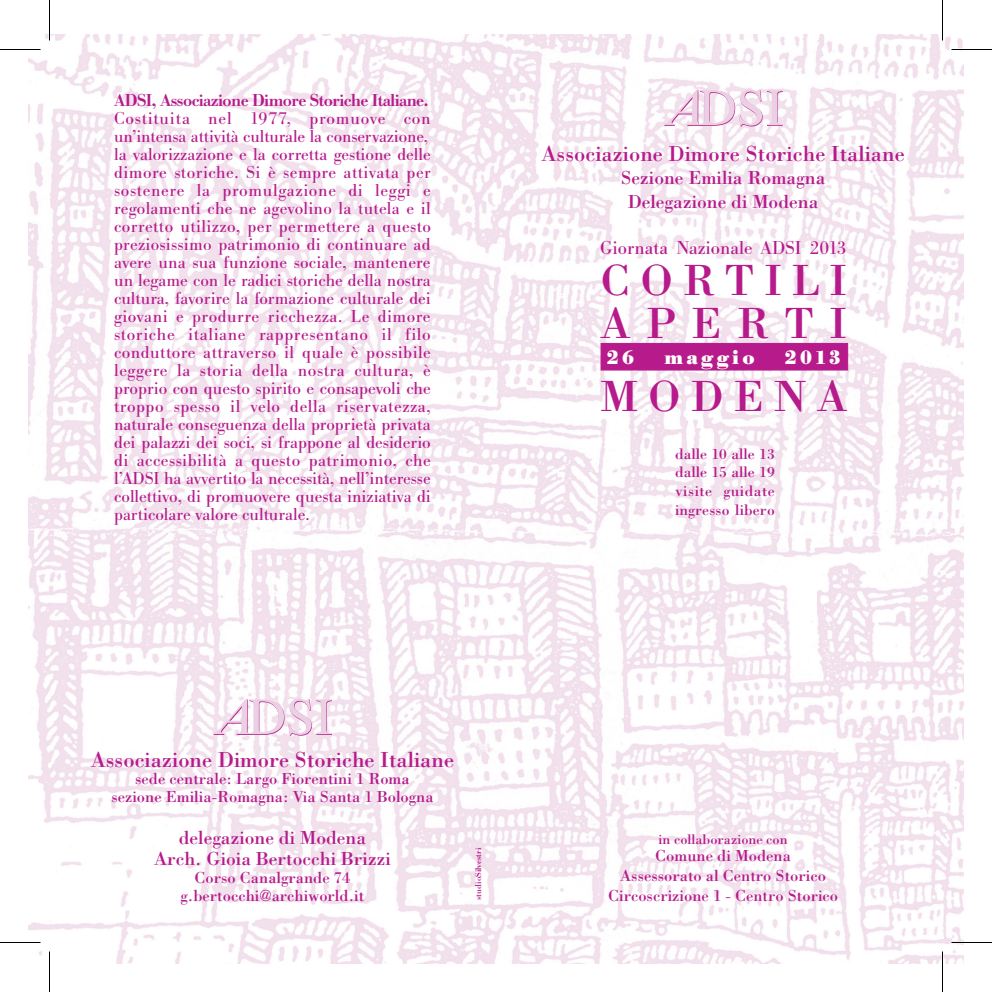
<style>
.page{position:relative;width:992px;height:992px;background:#fff}
.page>*{position:absolute;margin:0;border:0;box-sizing:border-box;transform-origin:0 0}
.t1{font:45px/43.2px "Bodoni";letter-spacing:.23em;color:#b61a8b}
.t2{font:22.5px "Bodoni";color:#b61a8b}
.t3{font:700 20.1px "Bodoni Antiqua T";letter-spacing:.165em;color:#fff}
.t4{font:19.5px/21.5px "Bodoni";color:#b61a8b;text-align:center}
.t5{font:19.5px "Bodoni Antiqua T";color:#b61a8b}
.t6{font:18px/18px "Bodoni Antiqua T";letter-spacing:.01em;color:#b61a8b}
.t7{font:600 18px "Bodoni Antiqua T";letter-spacing:-.03em;color:#b61a8b}
.t8{font:16.5px/18.1px "Bodoni";color:#b61a8b;text-align:center}
.t9{font:15.6px/18.8px "Bodoni";letter-spacing:.005em;color:#b61a8b;text-align:justify}
.t10{font:14.25px "Bodoni";color:#b61a8b}
.t11{font:600 8.7px "Bodoni Antiqua T";color:#b61a8b}
.s1{font-family:"Bodoni";font-weight:400}
</style>
<div class="page">
<img style="left:28px;top:34px;width:935px;height:930px">
<svg style="left:213px;top:699px;width:119px;height:37px"></svg>
<svg style="left:664px;top:89px;width:119px;height:37px"></svg>
<div style="left:601px;top:343px;width:247px;height:27px;background:#b61a8b"></div>
<hr style="left:0;top:941px;width:40px;height:2px;background:#fff">
<hr style="left:951px;top:941px;width:41px;height:2px;background:#fff">
<hr style="left:941px;top:0;width:2px;height:40px;background:#fff">
<hr style="left:941px;top:951px;width:2px;height:41px;background:#fff">
<hr style="left:0;top:49px;width:40px;height:1px;background:#000">
<hr style="left:951px;top:49px;width:41px;height:1px;background:#000">
<hr style="left:0;top:942px;width:40px;height:1px;background:#000">
<hr style="left:951px;top:942px;width:41px;height:1px;background:#000">
<hr style="left:49px;top:0;width:1px;height:40px;background:#000">
<hr style="left:49px;top:951px;width:1px;height:41px;background:#000">
<hr style="left:942px;top:0;width:1px;height:40px;background:#000">
<hr style="left:942px;top:951px;width:1px;height:41px;background:#000">
<p class="t7" style="left:114px;top:89px;width:316px">ADSI, Associazione Dimore Storiche Italiane.</p>
<p class="t6" style="left:114px;top:109px;width:318px">Costituita nel 1977, promuove con un’intensa attività culturale la conservazione, la valorizzazione e la corretta gestione delle dimore storiche. Si è sempre attivata per sostenere la promulgazione di leggi e regolamenti che ne agevolino la tutela e il corretto utilizzo, per permettere a questo preziosissimo patrimonio di continuare ad avere una sua funzione sociale, mantenere un legame con le radici storiche della nostra cultura, favorire la formazione culturale dei giovani e produrre ricchezza. Le dimore storiche italiane rappresentano il filo conduttore attraverso il quale è possibile leggere la storia della nostra cultura, è proprio con questo spirito e consapevoli che troppo spesso il velo della riservatezza, naturale conseguenza della proprietà privata dei palazzi dei soci, si frappone al desiderio di accessibilità a questo patrimonio, che l’ADSI ha avvertito la necessità, nell’interesse collettivo, di promuovere questa iniziativa di particolare valore culturale.</p>
<p class="t2" style="left:542px;top:140px;width:365px">Associazione Dimore Storiche Italiane</p>
<p class="t4" style="left:621px;top:166px;width:206px;line-height:23.4px">Sezione Emilia Romagna<br>Delegazione di Modena</p>
<p class="t5" style="left:600px;top:237px;width:248px">Giornata Nazionale ADSI 2013</p>
<h1 class="t1" style="left:600px;top:257px;width:248px">CORTILI<br>APERTI</h1>
<p class="t3" style="left:607px;top:345px;width:29px">26</p>
<p class="t3" style="left:664px;top:345px;width:92px">maggio</p>
<p class="t3" style="left:785px;top:345px;width:57px">2013</p>
<h1 class="t1" style="left:600px;top:374px;width:248px">MODENA</h1>
<p class="t9" style="left:675px;top:444px;width:101px">dalle 10 alle 13 dalle 15 alle 19 visite guidate ingresso libero</p>
<p class="t2" style="left:91px;top:745px;width:365px">Associazione Dimore Storiche Italiane</p>
<p class="t8" style="left:111px;top:769px;width:324px">sede centrale: Largo Fiorentini 1 Roma sezione Emilia-Romagna: Via Santa 1 Bologna</p>
<p class="t4" style="left:154px;top:826px;width:238px">delegazione di Modena<br>Arch. Gioia Bertocchi Brizzi</p>
<p class="t8" style="left:181px;top:868px;width:185px">Corso Canalgrande 74 g.bertocchi@archiworld.it</p>
<p class="t11" style="left:473px;top:900px;width:54px;rotate:-90deg"><span class="s1">studio</span>Silvestri</p>
<p class="t10" style="left:659px;top:831px;width:131px">in collaborazione con</p>
<p class="t8" style="left:608px;top:846px;width:232px;line-height:19.8px">Comune di Modena<br>Assessorato al Centro Storico<br>Circoscrizione 1 - Centro Storico</p>
</div>
